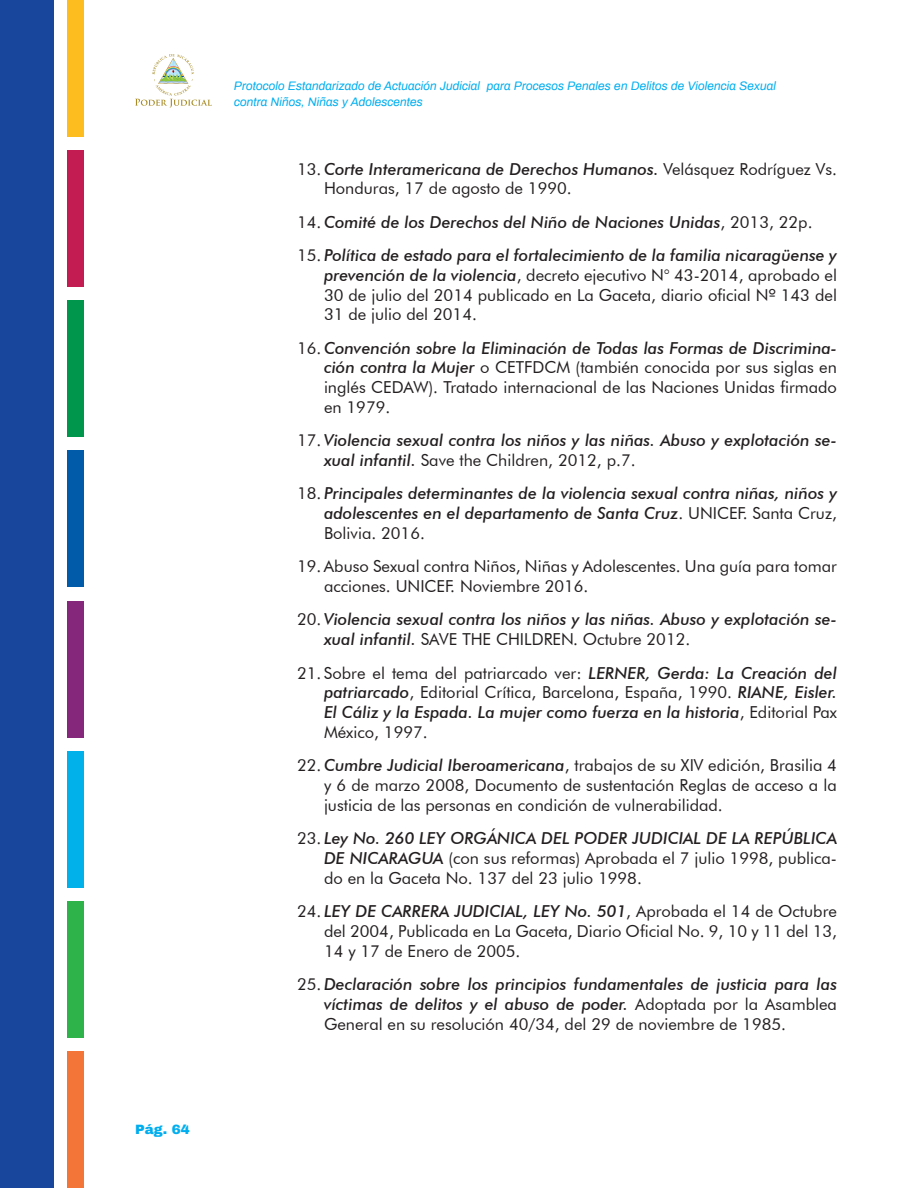
<style>
.page{position:relative;width:918px;height:1188px;background:#fff}
.page>*{position:absolute;margin:0;border:0;box-sizing:border-box;transform-origin:0 0}
.Enumerativo_1{font:16.5px/19.8px "Futura BT";color:#231f20;text-align:justify}
.Enumerativo_1-2{font:italic 500 16.5px/19.8px "Futura BT";color:#231f20}
.t1{font:900 13.5px "Archivo";color:#00aeef}
.t2{font:italic 12px/15.8px "Archivo";color:#00aeef}
.s1{font-weight:500;font-style:italic}
.s2{font-weight:400;font-style:normal}
</style>
<div class="page">
<div style="left:0;top:0;width:54px;height:1188px;background:#18469d"></div>
<div style="left:68px;top:1051px;width:16px;height:137px;background:#f37638"></div>
<div style="left:68px;top:901px;width:16px;height:137px;background:#2eb34a"></div>
<div style="left:68px;top:751px;width:16px;height:137px;background:#00b2e9"></div>
<div style="left:68px;top:601px;width:16px;height:136px;background:#85287c"></div>
<div style="left:68px;top:451px;width:16px;height:136px;background:#015ba9"></div>
<div style="left:68px;top:300px;width:16px;height:137px;background:#00964c"></div>
<div style="left:68px;top:150px;width:16px;height:137px;background:#c31c53"></div>
<div style="left:68px;top:0;width:16px;height:137px;background:#fdbd1f"></div>
<svg style="left:135px;top:54px;width:77px;height:54px"></svg>
<p class="t1" style="left:135px;top:1121px;width:56px">Pág. 64</p>
<p class="t2" style="left:234px;top:77px;width:544px">Protocolo Estandarizado de Actuación Judicial para Procesos Penales en Delitos de Violencia Sexual contra Niños, Niñas y Adolescentes</p>
<p class="Enumerativo_1" style="left:324px;top:159px;width:515px;text-indent:-27px">13. <span class="s1">Corte Interamericana de Derechos Humanos.</span> Velásquez Rodríguez Vs.<br>Honduras, 17 de agosto de 1990.</p>
<p class="Enumerativo_1-2" style="left:297px;top:212px;width:517px"><span class="s2">14.</span> Comité de los Derechos del Niño de Naciones Unidas<span class="s2">, 2013, 22p.</span></p>
<p class="Enumerativo_1" style="left:324px;top:245px;width:515px;text-indent:-27px">15. <span class="s1">Política de estado para el fortalecimiento de la familia nicaragüense y prevención de la violencia</span>, decreto ejecutivo N° 43-2014, aprobado el 30 de julio del 2014 publicado en La Gaceta, diario oficial Nº 143 del 31 de julio del 2014.</p>
<p class="Enumerativo_1" style="left:324px;top:338px;width:515px;text-indent:-27px">16. <span class="s1">Convención sobre la Eliminación de Todas las Formas de Discrimina&shy;ción contra la Mujer</span> o CETFDCM (también conocida por sus siglas en inglés CEDAW). Tratado internacional de las Naciones Unidas firmado en 1979.</p>
<p class="Enumerativo_1-2" style="left:324px;top:430px;width:514px;text-indent:-27px"><span class="s2">17.</span> Violencia sexual contra los niños y las niñas. Abuso y explotación se&shy;xual infantil. <span class="s2">Save the Children, 2012, p.7.</span></p>
<p class="Enumerativo_1-2" style="left:324px;top:484px;width:515px;text-align:justify;text-indent:-27px"><span class="s2">18.</span> Principales determinantes de la violencia sexual contra niñas, niños y adolescentes en el departamento de Santa Cruz<span class="s2">. UNICEF. Santa Cruz, Bolivia. 2016.</span></p>
<p class="Enumerativo_1" style="left:324px;top:556px;width:514px;text-indent:-27px">19. Abuso Sexual contra Niños, Niñas y Adolescentes. Una guía para tomar acciones. UNICEF. Noviembre 2016.</p>
<p class="Enumerativo_1-2" style="left:324px;top:610px;width:514px;text-indent:-27px"><span class="s2">20.</span> Violencia sexual contra los niños y las niñas. Abuso y explotación se&shy;xual infantil. <span class="s2">SAVE THE CHILDREN. Octubre 2012.</span></p>
<p class="Enumerativo_1" style="left:324px;top:663px;width:515px;text-indent:-27px">21. Sobre el tema del patriarcado ver: <span class="s1">LERNER, Gerda: La Creación del patriarcado</span>, Editorial Crítica, Barcelona, España, 1990. <span class="s1">RIANE, Eisler.<br>El Cáliz y la Espada. La mujer como fuerza en la historia</span>, Editorial Pax México, 1997.</p>
<p class="Enumerativo_1" style="left:324px;top:755px;width:515px;text-indent:-27px">22. <span class="s1">Cumbre Judicial Iberoamericana</span>, trabajos de su XIV edición, Brasilia 4 y 6 de marzo 2008, Documento de sustentación Reglas de acceso a la justicia de las personas en condición de vulnerabilidad.</p>
<p class="Enumerativo_1" style="left:324px;top:828px;width:514px;text-indent:-27px">23. <span class="s1">Ley No. 260 LEY ORGÁNICA DEL PODER JUDICIAL DE LA REPÚBLICA DE NICARAGUA</span> (con sus reformas) Aprobada el 7 julio 1998, publica&shy;do en la Gaceta No. 137 del 23 julio 1998.</p>
<p class="Enumerativo_1" style="left:324px;top:901px;width:515px;text-indent:-27px">24. <span class="s1">LEY DE CARRERA JUDICIAL, LEY No. 501</span>, Aprobada el 14 de Octubre del 2004, Publicada en La Gaceta, Diario Oficial No. 9, 10 y 11 del 13, 14 y 17 de Enero de 2005.</p>
<p class="Enumerativo_1-2" style="left:324px;top:974px;width:515px;text-align:justify;text-indent:-27px"><span class="s2">25.</span> Declaración sobre los principios fundamentales de justicia para las víctimas de delitos y el abuso de poder. <span class="s2">Adoptada por la Asamblea General en su resolución 40/34, del 29 de noviembre de 1985.</span></p>
</div>
